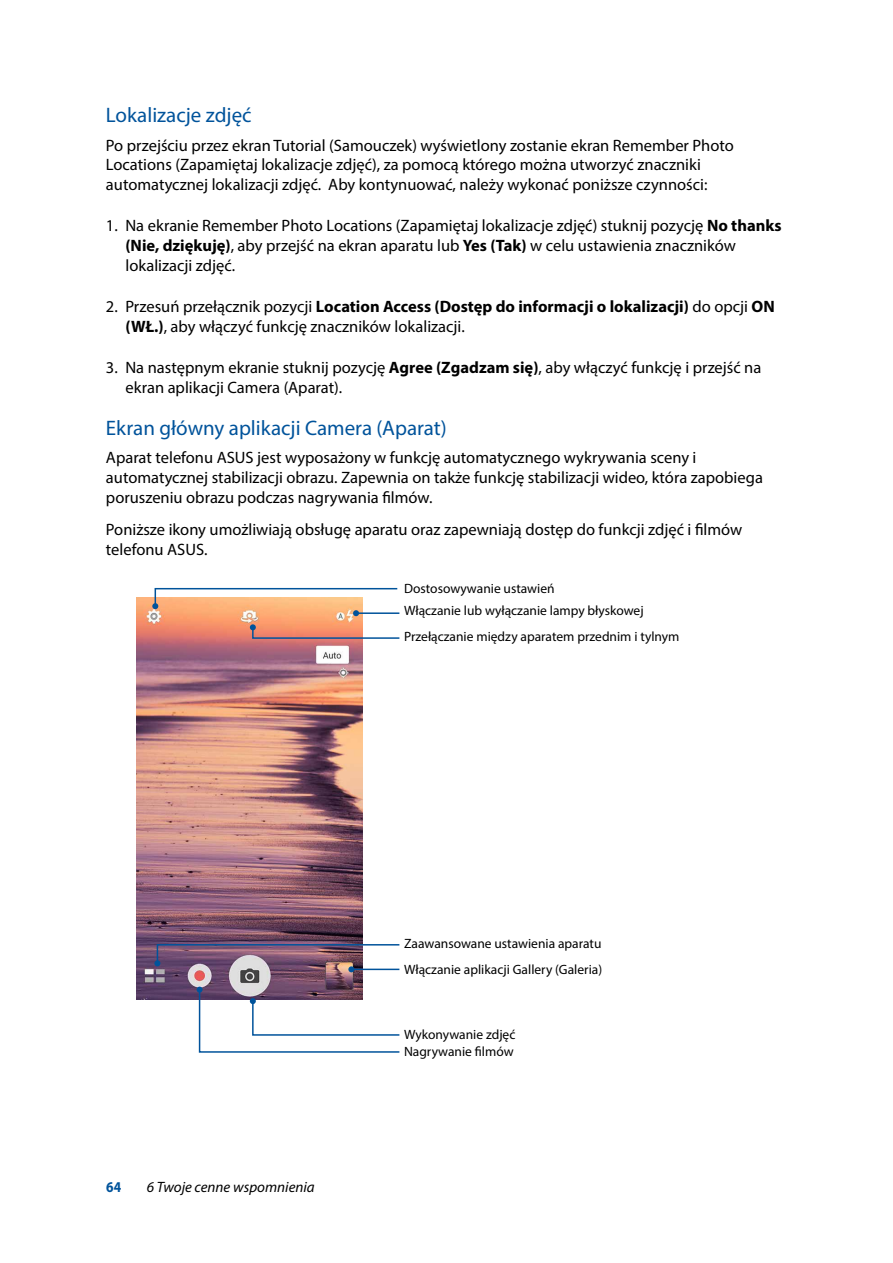
<style>
.page{position:relative;width:893px;height:1263px;background:#fff}
.page>*{position:absolute;margin:0;border:0;box-sizing:border-box;transform-origin:0 0}
.t1{font:21px "Myriad Pro";color:#00539b}
.t2{font:16.5px/19.8px "Myriad Pro";color:#000}
.t3{font:italic 15px "Myriad Pro";color:#000}
.t4{font:700 15px "Myriad Pro";color:#00539b;scale:.9 1}
.t5{font:13.5px "Myriad Pro";color:#000}
.s1{font-weight:700}
</style>
<div class="page">
<img style="left:137px;top:598px;width:226px;height:402px">
<svg style="left:197px;top:986px;width:203px;height:67px"></svg>
<img style="left:154px;top:943px;width:246px;height:29px">
<svg style="left:152px;top:587px;width:247px;height:29px"></svg>
<svg style="left:250px;top:624px;width:150px;height:16px"></svg>
<p class="t1" style="left:106px;top:102px;width:147px">Lokalizacje zdjęć</p>
<p class="t2" style="left:106px;top:135px;width:629px">Po przejściu przez ekran Tutorial (Samouczek) wyświetlony zostanie ekran Remember Photo<br>Locations (Zapamiętaj lokalizacje zdjęć), za pomocą którego można utworzyć znaczniki automatycznej lokalizacji zdjęć. Aby kontynuować, należy wykonać poniższe czynności:</p>
<p class="t2" style="left:125px;top:215px;width:657px;text-indent:-20px">1. Na ekranie Remember Photo Locations (Zapamiętaj lokalizacje zdjęć) stuknij pozycję <span class="s1">No thanks (Nie, dziękuję)</span>, aby przejść na ekran aparatu lub <span class="s1">Yes (Tak)</span> w celu ustawienia znaczników lokalizacji zdjęć.</p>
<p class="t2" style="left:125px;top:296px;width:651px;text-indent:-20px">2. Przesuń przełącznik pozycji <span class="s1">Location Access (Dostęp do informacji o lokalizacji)</span> do opcji <span class="s1">ON (WŁ.)</span>, aby włączyć funkcję znaczników lokalizacji.</p>
<p class="t2" style="left:125px;top:357px;width:637px;text-indent:-20px">3. Na następnym ekranie stuknij pozycję <span class="s1">Agree (Zgadzam się)</span>, aby włączyć funkcję i przejść na ekran aplikacji Camera (Aparat).</p>
<p class="t1" style="left:106px;top:415px;width:342px">Ekran główny aplikacji Camera (Aparat)</p>
<p class="t2" style="left:106px;top:447px;width:658px">Aparat telefonu ASUS jest wyposażony w funkcję automatycznego wykrywania sceny i automatycznej stabilizacji obrazu. Zapewnia on także funkcję stabilizacji wideo, która zapobiega poruszeniu obrazu podczas nagrywania filmów.</p>
<p class="t2" style="left:106px;top:519px;width:638px">Poniższe ikony umożliwiają obsługę aparatu oraz zapewniają dostęp do funkcji zdjęć i filmów telefonu ASUS.</p>
<p class="t5" style="left:404px;top:580px;width:152px">Dostosowywanie ustawień</p>
<p class="t5" style="left:404px;top:628px;width:277px">Przełączanie między aparatem przednim i tylnym</p>
<p class="t5" style="left:404px;top:602px;width:241px">Włączanie lub wyłączanie lampy błyskowej</p>
<p class="t5" style="left:404px;top:935px;width:199px">Zaawansowane ustawienia aparatu</p>
<p class="t5" style="left:404px;top:961px;width:200px">Włączanie aplikacji Gallery (Galeria)</p>
<p class="t5" style="left:404px;top:1026px;width:113px">Wykonywanie zdjęć</p>
<p class="t4" style="left:106px;top:1177px;width:18px">64</p>
<p class="t3" style="left:147px;top:1178px;width:170px">6 Twoje cenne wspomnienia</p>
<p class="t5" style="left:404px;top:1043px;width:111px">Nagrywanie filmów</p>
</div>
